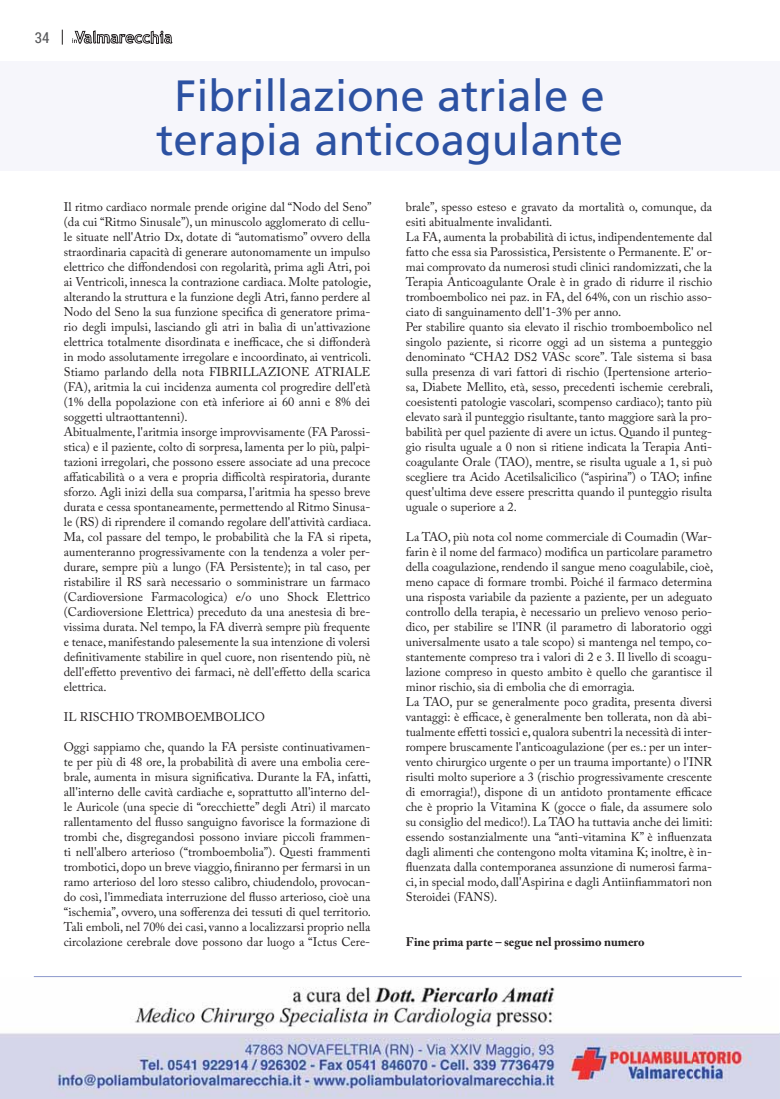
<style>
.page{position:relative;width:780px;height:1099px;background:#fff}
.page>*{position:absolute;margin:0;border:0;box-sizing:border-box;transform-origin:0 0}
.t1{font:43.75px/43.8px "Frutiger";color:#2c51a2;text-align:center}
.t2{font:15px "Roboto Condensed";color:#58595b}
.t3{font:12.5px/15px "Adobe Caslon Pro";color:#231f20}
.t4{font:700 12.5px "Adobe Caslon Pro";color:#231f20}
</style>
<div class="page">
<svg style="left:72px;top:30px;width:100px;height:14px"></svg>
<svg style="left:62px;top:30px;width:1px;height:15px"></svg>
<div style="left:0;top:61px;width:780px;height:110px;background:#f6f6fb"></div>
<img style="left:0;top:987px;width:780px;height:112px">
<hr style="left:34px;top:976px;width:708px;height:1px;background:#8e99cd">
<p class="t2" style="left:35px;top:28px;width:16px">34</p>
<h1 class="t1" style="left:156px;top:78px;width:468px">Fibrillazione atriale e terapia anticoagulante</h1>
<p class="t3" style="left:64px;top:201px;width:309px">Il ritmo cardiaco normale prende origine dal “Nodo del Seno” (da cui “Ritmo Sinusale”), un minuscolo agglomerato di cellu&shy;le situate nell'Atrio Dx, dotate di “automatismo” ovvero della straordinaria capacità di generare autonomamente un impulso elettrico che diffondendosi con regolarità, prima agli Atri, poi ai Ventricoli, innesca la contrazione cardiaca. Molte patologie, alterando la struttura e la funzione degli Atri, fanno perdere al Nodo del Seno la sua funzione specifica di generatore prima&shy;rio degli impulsi, lasciando gli atri in balìa di un'attivazione elettrica totalmente disordinata e inefficace, che si diffonderà in modo assolutamente irregolare e incoordinato, ai ventricoli.<br>Stiamo parlando della nota FIBRILLAZIONE ATRIALE (FA), aritmia la cui incidenza aumenta col progredire dell'età (1% della popolazione con età inferiore ai 60 anni e 8% dei soggetti ultraottantenni).<br>Abitualmente, l'aritmia insorge improvvisamente (FA Parossi&shy;stica) e il paziente, colto di sorpresa, lamenta per lo più, palpi&shy;tazioni irregolari, che possono essere associate ad una precoce affaticabilità o a vera e propria difficoltà respiratoria, durante sforzo. Agli inizi della sua comparsa, l'aritmia ha spesso breve durata e cessa spontaneamente, permettendo al Ritmo Sinusa&shy;le (RS) di riprendere il comando regolare dell'attività cardiaca.<br>Ma, col passare del tempo, le probabilità che la FA si ripeta, aumenteranno progressivamente con la tendenza a voler per&shy;durare, sempre più a lungo (FA Persistente); in tal caso, per ristabilire il RS sarà necessario o somministrare un farmaco (Cardioversione Farmacologica) e/o uno Shock Elettrico (Cardioversione Elettrica) preceduto da una anestesia di bre&shy;vissima durata. Nel tempo, la FA diverrà sempre più frequente e tenace, manifestando palesemente la sua intenzione di volersi definitivamente stabilire in quel cuore, non risentendo più, nè dell'effetto preventivo dei farmaci, nè dell'effetto della scarica elettrica.</p>
<p class="t3" style="left:64px;top:711px;width:203px">IL RISCHIO TROMBOEMBOLICO</p>
<p class="t3" style="left:64px;top:741px;width:309px;text-align:justify">Oggi sappiamo che, quando la FA persiste continuativamen&shy;te per più di 48 ore, la probabilità di avere una embolia cere&shy;brale, aumenta in misura significativa. Durante la FA, infatti, all'interno delle cavità cardiache e, soprattutto all'interno del&shy;le Auricole (una specie di “orecchiette” degli Atri) il marcato rallentamento del flusso sanguigno favorisce la formazione di trombi che, disgregandosi possono inviare piccoli frammen&shy;ti nell'albero arterioso (“tromboembolia”). Questi frammenti trombotici, dopo un breve viaggio, finiranno per fermarsi in un ramo arterioso del loro stesso calibro, chiudendolo, provocan&shy;do così, l'immediata interruzione del flusso arterioso, cioè una “ischemia”, ovvero, una sofferenza dei tessuti di quel territorio.<br>Tali emboli, nel 70% dei casi, vanno a localizzarsi proprio nella circolazione cerebrale dove possono dar luogo a “Ictus Cere-</p>
<p class="t3" style="left:406px;top:201px;width:309px">brale”, spesso esteso e gravato da mortalità o, comunque, da esiti abitualmente invalidanti.<br>La FA, aumenta la probabilità di ictus, indipendentemente dal fatto che essa sia Parossistica, Persistente o Permanente. E' or&shy;mai comprovato da numerosi studi clinici randomizzati, che la Terapia Anticoagulante Orale è in grado di ridurre il rischio tromboembolico nei paz. in FA, del 64%, con un rischio asso&shy;ciato di sanguinamento dell'1-3% per anno.<br>Per stabilire quanto sia elevato il rischio tromboembolico nel singolo paziente, si ricorre oggi ad un sistema a punteggio denominato “CHA2 DS2 VASc score”. Tale sistema si basa sulla presenza di vari fattori di rischio (Ipertensione arterio&shy;sa, Diabete Mellito, età, sesso, precedenti ischemie cerebrali, coesistenti patologie vascolari, scompenso cardiaco); tanto più elevato sarà il punteggio risultante, tanto maggiore sarà la pro&shy;babilità per quel paziente di avere un ictus. Quando il punteg&shy;gio risulta uguale a 0 non si ritiene indicata la Terapia Anti&shy;coagulante Orale (TAO), mentre, se risulta uguale a 1, si può scegliere tra Acido Acetilsalicilico (“aspirina”) o TAO; infine quest'ultima deve essere prescritta quando il punteggio risulta uguale o superiore a 2.</p>
<p class="t3" style="left:406px;top:531px;width:309px">La TAO, più nota col nome commerciale di Coumadin (War&shy;farin è il nome del farmaco) modifica un particolare parametro della coagulazione, rendendo il sangue meno coagulabile, cioè, meno capace di formare trombi. Poiché il farmaco determina una risposta variabile da paziente a paziente, per un adeguato controllo della terapia, è necessario un prelievo venoso perio&shy;dico, per stabilire se l'INR (il parametro di laboratorio oggi universalmente usato a tale scopo) si mantenga nel tempo, co&shy;stantemente compreso tra i valori di 2 e 3. Il livello di scoagu&shy;lazione compreso in questo ambito è quello che garantisce il minor rischio, sia di embolia che di emorragia.<br>La TAO, pur se generalmente poco gradita, presenta diversi vantaggi: è efficace, è generalmente ben tollerata, non dà abi&shy;tualmente effetti tossici e, qualora subentri la necessità di inter&shy;rompere bruscamente l'anticoagulazione (per es.: per un inter&shy;vento chirurgico urgente o per un trauma importante) o l'INR risulti molto superiore a 3 (rischio progressivamente crescente di emorragia!), dispone di un antidoto prontamente efficace che è proprio la Vitamina K (gocce o fiale, da assumere solo su consiglio del medico!). La TAO ha tuttavia anche dei limiti: essendo sostanzialmente una “anti-vitamina K” è influenzata dagli alimenti che contengono molta vitamina K; inoltre, è in&shy;fluenzata dalla contemporanea assunzione di numerosi farma&shy;ci, in special modo, dall'Aspirina e dagli Antiinfiammatori non Steroidei (FANS).</p>
<p class="t4" style="left:406px;top:937px;width:240px">Fine prima parte – segue nel prossimo numero</p>
</div>
